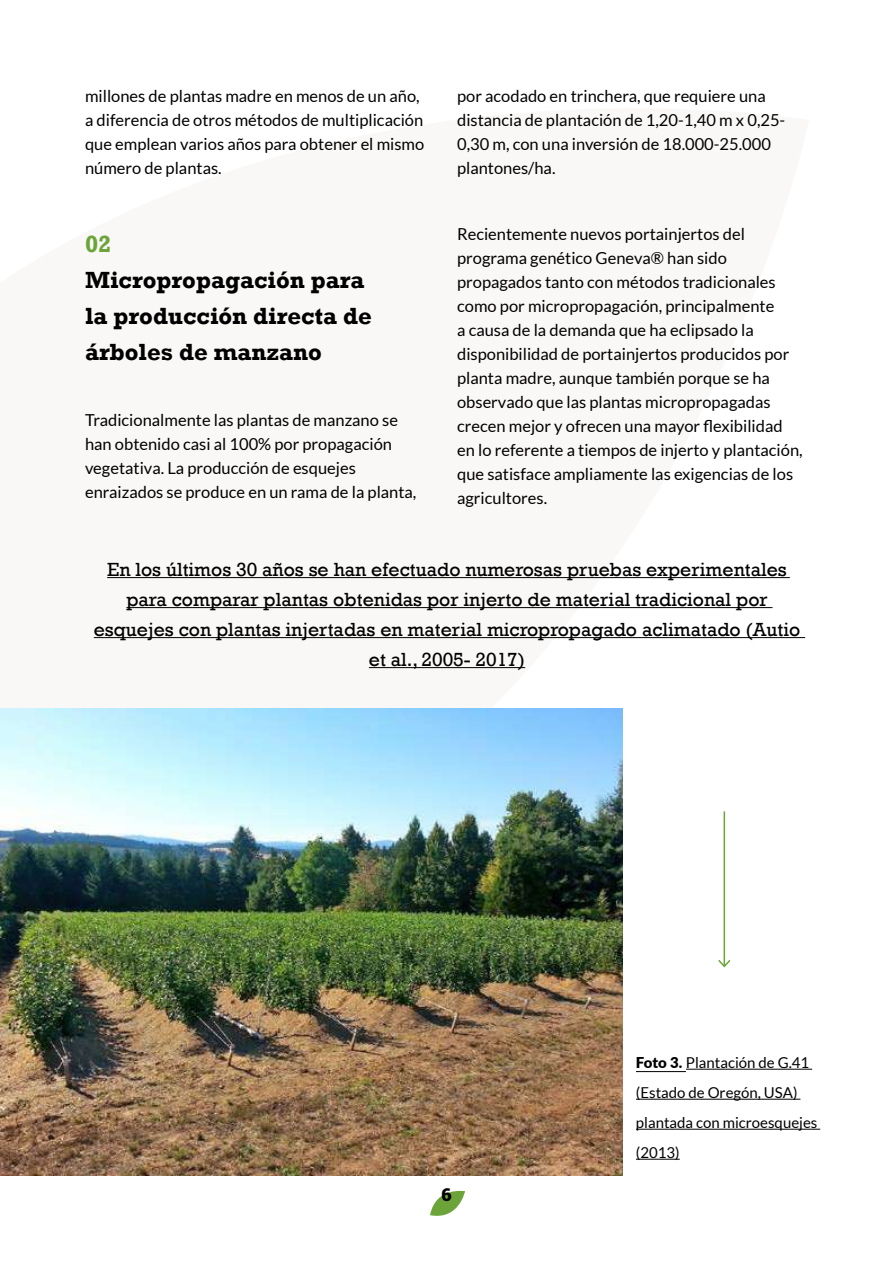
<style>
.page{position:relative;width:893px;height:1263px;background:#fff}
.page>*{position:absolute;margin:0;border:0;box-sizing:border-box;transform-origin:0 0}
.t1{font:700 24px/36px "Rockwell";color:#000}
.t2{font:700 24px "Rockwell";color:#6ca439}
.t3{font:19.5px/30px "Rockwell";color:#000;text-align:center}
.t4{font:18px "Roboto Slab";color:#000}
.t5{font:16.5px/24px "Lato";color:#000}
.t6{font:15px/30px "Lato";color:#000}
.s1{font-weight:900}
</style>
<div class="page">
<svg style="left:430px;top:1190px;width:35px;height:26px"></svg>
<hr style="left:724px;top:811px;width:1px;height:155px;background:#6ca439">
<svg style="left:718px;top:958px;width:13px;height:10px"></svg>
<hr style="left:107px;top:577px;width:683px;height:1px;background:#000">
<hr style="left:126px;top:607px;width:646px;height:1px;background:#000">
<hr style="left:94px;top:637px;width:711px;height:1px;background:#000">
<hr style="left:369px;top:667px;width:156px;height:1px;background:#000">
<img style="left:0;top:708px;width:623px;height:467px">
<hr style="left:636px;top:1071px;width:50px;height:1px;background:#000">
<hr style="left:686px;top:1069px;width:126px;height:1px;background:#000">
<hr style="left:636px;top:1099px;width:164px;height:1px;background:#000">
<hr style="left:636px;top:1129px;width:184px;height:1px;background:#000">
<hr style="left:636px;top:1159px;width:44px;height:1px;background:#000">
<p class="t5" style="left:85px;top:84px;width:341px">millones de plantas madre en menos de un año, a diferencia de otros métodos de multiplicación que emplean varios años para obtener el mismo número de plantas.</p>
<h1 class="t2" style="left:85px;top:229px;width:28px">02</h1>
<h1 class="t1" style="left:85px;top:262px;width:288px">Micropropagación para la producción directa de árboles de manzano</h1>
<p class="t5" style="left:85px;top:408px;width:333px">Tradicionalmente las plantas de manzano se han obtenido casi al 100% por propagación vegetativa. La producción de esquejes enraizados se produce en un rama de la planta,</p>
<p class="t5" style="left:457px;top:84px;width:330px">por acodado en trinchera, que requiere una distancia de plantación de 1,20-1,40 m x 0,25- 0,30 m, con una inversión de 18.000-25.000 plantones/ha.</p>
<p class="t5" style="left:457px;top:222px;width:347px">Recientemente nuevos portainjertos del programa genético Geneva® han sido propagados tanto con métodos tradicionales como por micropropagación, principalmente<br>a causa de la demanda que ha eclipsado la disponibilidad de portainjertos producidos por planta madre, aunque también porque se ha observado que las plantas micropropagadas crecen mejor y ofrecen una mayor flexibilidad en lo referente a tiempos de injerto y plantación, que satisface ampliamente las exigencias de los agricultores.</p>
<p class="t3" style="left:94px;top:555px;width:708px">En los últimos 30 años se han efectuado numerosas pruebas experimentales para comparar plantas obtenidas por injerto de material tradicional por esquejes con plantas injertadas en material micropropagado aclimatado (Autio et al., 2005- 2017)</p>
<p class="t4" style="left:441px;top:1182px;width:12px">6</p>
<p class="t6" style="left:636px;top:1047px;width:183px"><span class="s1">Foto 3.</span> Plantación de G.41 (Estado de Oregón, USA) plantada con microesquejes (2013)</p>
</div>
